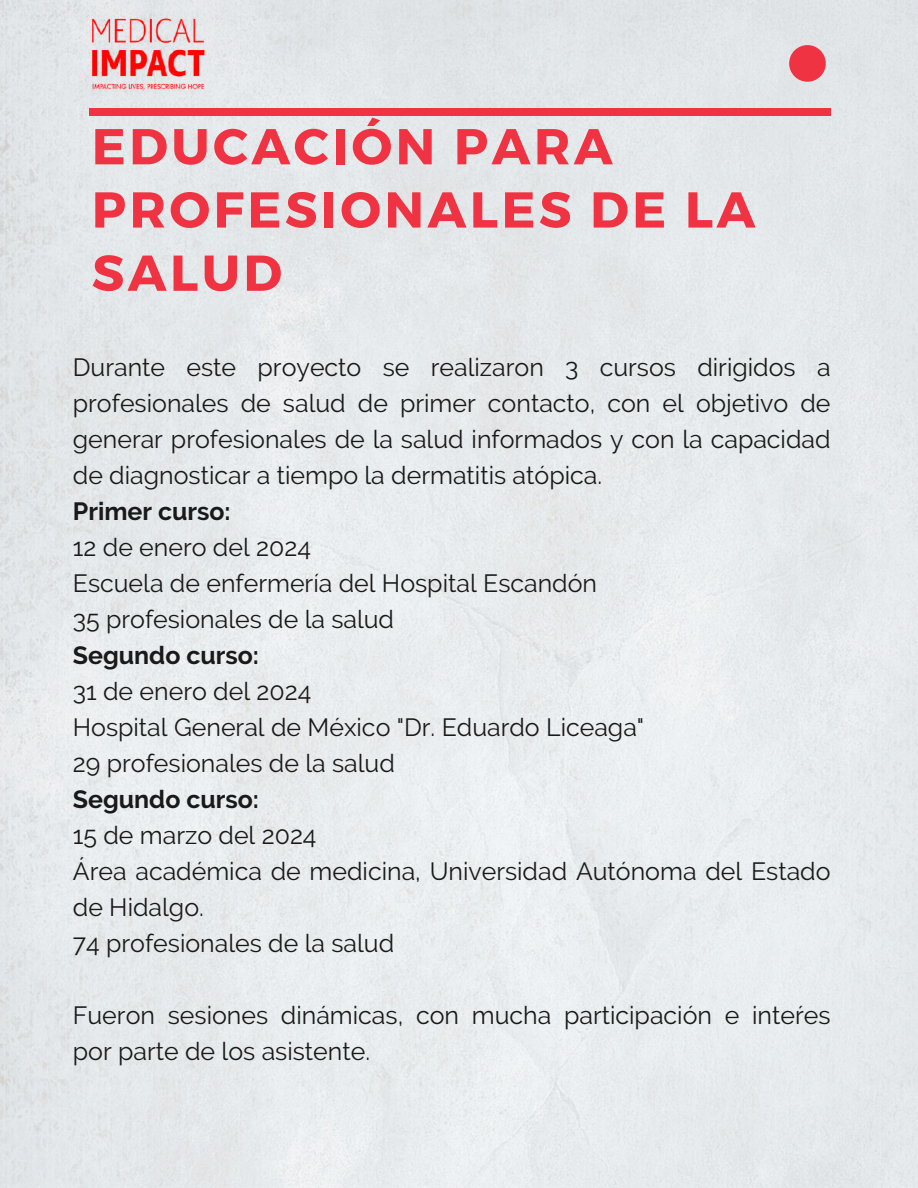
<style>
.page{position:relative;width:918px;height:1188px;background:#e6eaec}
.page>*{position:absolute;margin:0;border:0;box-sizing:border-box;transform-origin:0 0}
.t1{font:700 50.4px/63.3px "Montserrat";letter-spacing:.07em;color:#ef3342}
.t2{font:24.9px/36px "Raleway";color:#191919}
.t3{font:700 24.9px "Raleway";color:#191919}
</style>
<div class="page">
<div style="left:89px;top:108px;width:741px;height:8px;background:#ef3342"></div>
<svg style="left:789px;top:45px;width:37px;height:37px"></svg>
<img style="left:89px;top:17px;width:118px;height:75px">
<h1 class="t1" style="left:92px;top:112px;width:665px">EDUCACIÓN PARA<br>PROFESIONALES DE LA<br>SALUD</h1>
<p class="t2" style="left:73px;top:349px;width:759px;text-align:justify">Durante este proyecto se realizaron 3 cursos dirigidos a profesionales de salud de primer contacto, con el objetivo de generar profesionales de la salud informados y con la capacidad de diagnosticar a tiempo la dermatitis atópica.</p>
<p class="t3" style="left:73px;top:496px;width:159px">Primer curso:</p>
<p class="t2" style="left:73px;top:529px;width:526px">12 de enero del 2024<br>Escuela de enfermería del Hospital Escandón<br>35 profesionales de la salud</p>
<p class="t3" style="left:73px;top:640px;width:188px">Segundo curso:</p>
<p class="t2" style="left:73px;top:673px;width:573px">31 de enero del 2024<br>Hospital General de México "Dr. Eduardo Liceaga"<br>29 profesionales de la salud</p>
<p class="t3" style="left:73px;top:784px;width:188px">Segundo curso:</p>
<p class="t2" style="left:73px;top:817px;width:759px">15 de marzo del 2024<br>Área académica de medicina, Universidad Autónoma del Estado de Hidalgo.<br>74 profesionales de la salud</p>
<p class="t2" style="left:73px;top:997px;width:759px">Fueron sesiones dinámicas, con mucha participación e inteŕes por parte de los asistente.</p>
</div>
